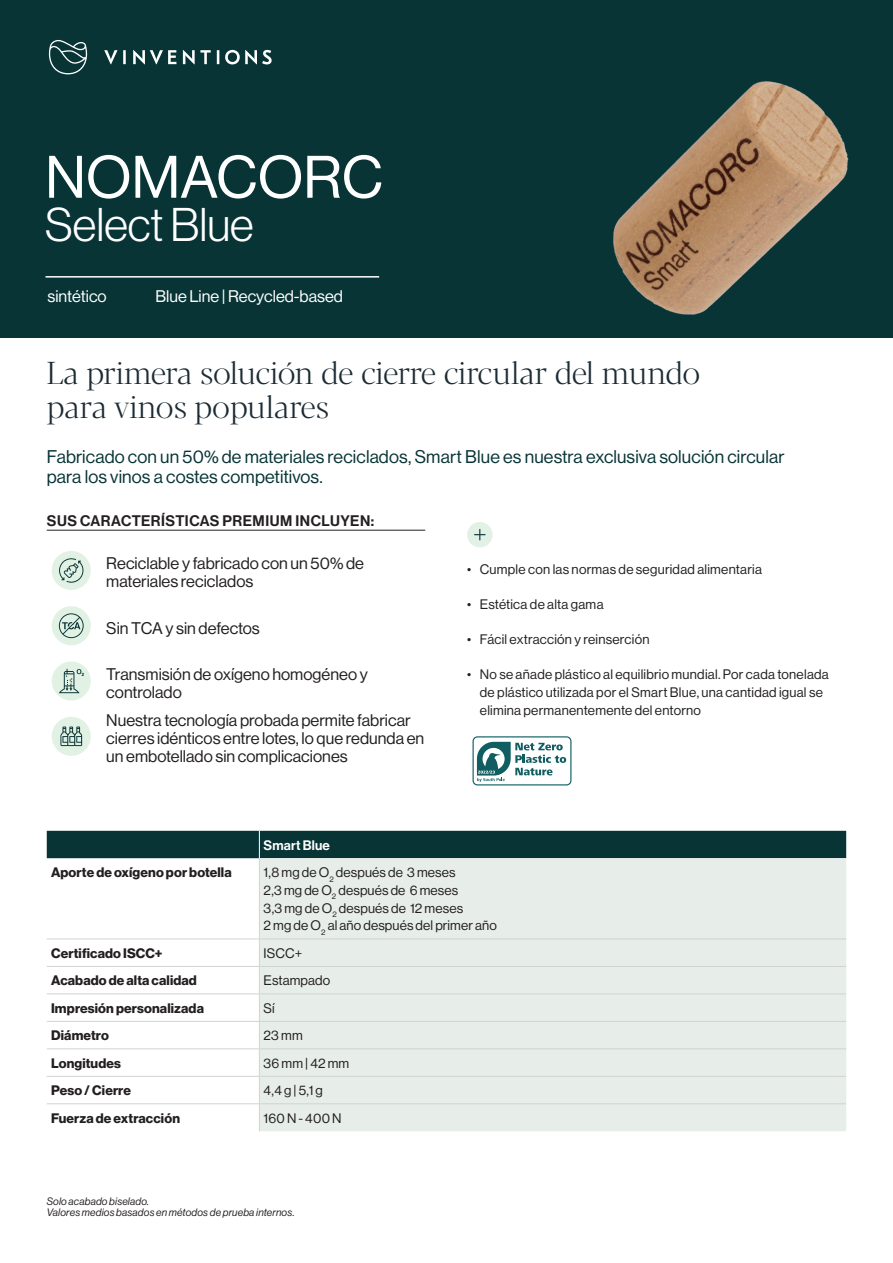
<style>
.page{position:relative;width:893px;height:1263px;background:#fff}
.page>*{position:absolute;margin:0;border:0;box-sizing:border-box;transform-origin:0 0}
.t1{font:58.65px "N Haas Grotesk DS Pro 55 Rg";color:#fff}
.t2{font:46.2px "N Haas Grotesk DS Pro 45 Lt";color:#fff}
.t3{font:31.5px/34.5px "Vinventions Display";letter-spacing:-.01em;color:#1c2b34}
.t4{font:18px/19.8px "N Haas Grotesk DS Pro 55 Rg";letter-spacing:.01em;color:#083436}
.t5{font:16.5px/18.1px "N Haas Grotesk DS Pro 55 Rg";color:#231f20}
.t6{font:16.5px "N Haas Grotesk DS Pro 55 Rg";color:#fff}
.t7{font:15px "N Haas Grotesk DS Pro 65 Md";letter-spacing:.03em;color:#231f20}
.t8{font:13.5px/17.7px "N Haas Grotesk DS Pro 55 Rg";letter-spacing:.015em;color:#231f20}
.t9{font:13.5px "N Haas Grotesk DS Pro 75 Bd";letter-spacing:.01em;color:#231f20}
.t10{font:13.5px "N Haas Grotesk DS Pro 65 Md";letter-spacing:.01em;color:#fff}
.t11{font:10.5px/11.6px "N Haas Grotesk DS Pro 56 It";letter-spacing:.015em;color:#231f20}
</style>
<div class="page">
<div style="left:0;top:0;width:893px;height:338px;background:#083436"></div>
<div style="left:260px;top:858px;width:586px;height:273px;background:#e7eeea"></div>
<hr style="left:259px;top:858px;width:1px;height:80px;background:#d1d2d4">
<hr style="left:47px;top:938px;width:212px;height:1px;background:#d1d2d4">
<hr style="left:259px;top:938px;width:587px;height:1px;background:#d1d2d4">
<hr style="left:47px;top:966px;width:212px;height:1px;background:#d1d2d4">
<hr style="left:47px;top:993px;width:212px;height:1px;background:#d1d2d4">
<hr style="left:259px;top:993px;width:587px;height:1px;background:#d1d2d4">
<hr style="left:259px;top:1021px;width:587px;height:1px;background:#d1d2d4">
<hr style="left:47px;top:1103px;width:212px;height:1px;background:#d1d2d4">
<hr style="left:259px;top:1103px;width:587px;height:1px;background:#d1d2d4">
<svg style="left:259px;top:939px;width:1px;height:192px"></svg>
<hr style="left:259px;top:966px;width:587px;height:1px;background:#d1d2d4">
<hr style="left:47px;top:1021px;width:212px;height:1px;background:#d1d2d4">
<hr style="left:47px;top:1048px;width:212px;height:1px;background:#d1d2d4">
<hr style="left:259px;top:1048px;width:587px;height:1px;background:#d1d2d4">
<hr style="left:47px;top:1076px;width:212px;height:1px;background:#d1d2d4">
<hr style="left:259px;top:1076px;width:587px;height:1px;background:#d1d2d4">
<div style="left:47px;top:831px;width:799px;height:27px;background:#083436"></div>
<hr style="left:45px;top:276px;width:334px;height:2px;background:#fff">
<hr style="left:47px;top:530px;width:378px;height:1px;background:#231f20">
<div style="left:52px;top:551px;width:39px;height:39px;background:#e1f1e4;border-radius:50%"></div>
<svg style="left:59px;top:558px;width:25px;height:25px"></svg>
<div style="left:52px;top:606px;width:39px;height:39px;background:#e1f1e4;border-radius:50%"></div>
<svg style="left:59px;top:613px;width:25px;height:25px"></svg>
<div style="left:52px;top:661px;width:39px;height:39px;background:#e1f1e4;border-radius:50%"></div>
<svg style="left:59px;top:669px;width:25px;height:24px"></svg>
<div style="left:52px;top:717px;width:39px;height:39px;background:#e1f1e4;border-radius:50%"></div>
<svg style="left:60px;top:726px;width:22px;height:20px"></svg>
<div style="left:467px;top:522px;width:25px;height:25px;background:#e1f1e5;border-radius:50%"></div>
<svg style="left:474px;top:529px;width:11px;height:11px"></svg>
<img style="left:613px;top:81px;width:236px;height:234px">
<svg style="left:472px;top:736px;width:99px;height:49px"></svg>
<svg style="left:49px;top:40px;width:38px;height:34px"></svg>
<svg style="left:104px;top:50px;width:168px;height:14px"></svg>
<h1 class="t1" style="left:45px;top:144px;width:340px">NOMACORC</h1>
<h2 class="t2" style="left:45px;top:199px;width:210px">Select Blue</h2>
<p class="t6" style="left:48px;top:287px;width:61px">sintético</p>
<p class="t6" style="left:156px;top:287px;width:189px">Blue Line | Recycled-based</p>
<h3 class="t3" style="left:47px;top:356px;width:655px">La primera solución de cierre circular del mundo para vinos populares</h3>
<h3 class="t4" style="left:47px;top:447px;width:739px">Fabricado con un 50% de materiales reciclados, Smart Blue es nuestra exclusiva solución circular para los vinos a costes competitivos.</h3>
<p class="t7" style="left:47px;top:512px;width:329px">SUS CARACTERÍSTICAS PREMIUM INCLUYEN:</p>
<p class="t5" style="left:106px;top:554px;width:259px">Reciclable y fabricado con un 50% de materiales reciclados</p>
<p class="t5" style="left:106px;top:619px;width:155px">Sin TCA y sin defectos</p>
<p class="t5" style="left:106px;top:665px;width:263px">Transmisión de oxígeno homogéneo y controlado</p>
<p class="t5" style="left:106px;top:711px;width:319px">Nuestra tecnología probada permite fabricar cierres idénticos entre lotes, lo que redunda en un embotellado sin complicaciones</p>
<p class="t10" style="left:264px;top:837px;width:68px">Smart Blue</p>
<p class="t8" style="left:467px;top:560px;width:296px">• Cumple con las normas de seguridad alimentaria</p>
<p class="t8" style="left:467px;top:595px;width:138px">• Estética de alta gama</p>
<p class="t8" style="left:467px;top:630px;width:184px">• Fácil extracción y reinserción</p>
<p class="t8" style="left:480px;top:665px;width:350px;text-indent:-13px">• No se añade plástico al equilibrio mundial. Por cada tonelada de plástico utilizada por el Smart Blue, una cantidad igual se elimina permanentemente del entorno</p>
<p class="t9" style="left:51px;top:864px;width:182px">Aporte de oxígeno por botella</p>
<p class="t8" style="left:264px;top:864px;width:235px">1,8 mg de O<sub>2</sub> después de 3 meses<br>2,3 mg de O<sub>2</sub> después de 6 meses<br>3,3 mg de O<sub>2</sub> después de 12 meses<br>2 mg de O<sub>2</sub> al año después del primer año</p>
<p class="t9" style="left:51px;top:945px;width:113px">Certificado ISCC+</p>
<p class="t8" style="left:264px;top:944px;width:40px">ISCC+</p>
<p class="t9" style="left:51px;top:973px;width:147px">Acabado de alta calidad</p>
<p class="t8" style="left:264px;top:972px;width:68px">Estampado</p>
<p class="t9" style="left:51px;top:1000px;width:154px">Impresión personalizada</p>
<p class="t8" style="left:264px;top:999px;width:13px">Sí</p>
<p class="t9" style="left:51px;top:1028px;width:59px">Diámetro</p>
<p class="t8" style="left:264px;top:1027px;width:41px">23 mm</p>
<p class="t9" style="left:51px;top:1055px;width:72px">Longitudes</p>
<p class="t8" style="left:264px;top:1054px;width:87px">36 mm | 42 mm</p>
<p class="t9" style="left:51px;top:1082px;width:82px">Peso / Cierre</p>
<p class="t8" style="left:264px;top:1082px;width:61px">4,4 g | 5,1 g</p>
<p class="t9" style="left:51px;top:1110px;width:130px">Fuerza de extracción</p>
<p class="t8" style="left:264px;top:1109px;width:79px">160 N - 400 N</p>
<p class="t11" style="left:47px;top:1195px;width:249px">Solo acabado biselado.<br>Valores medios basados en métodos de prueba internos.</p>
</div>
